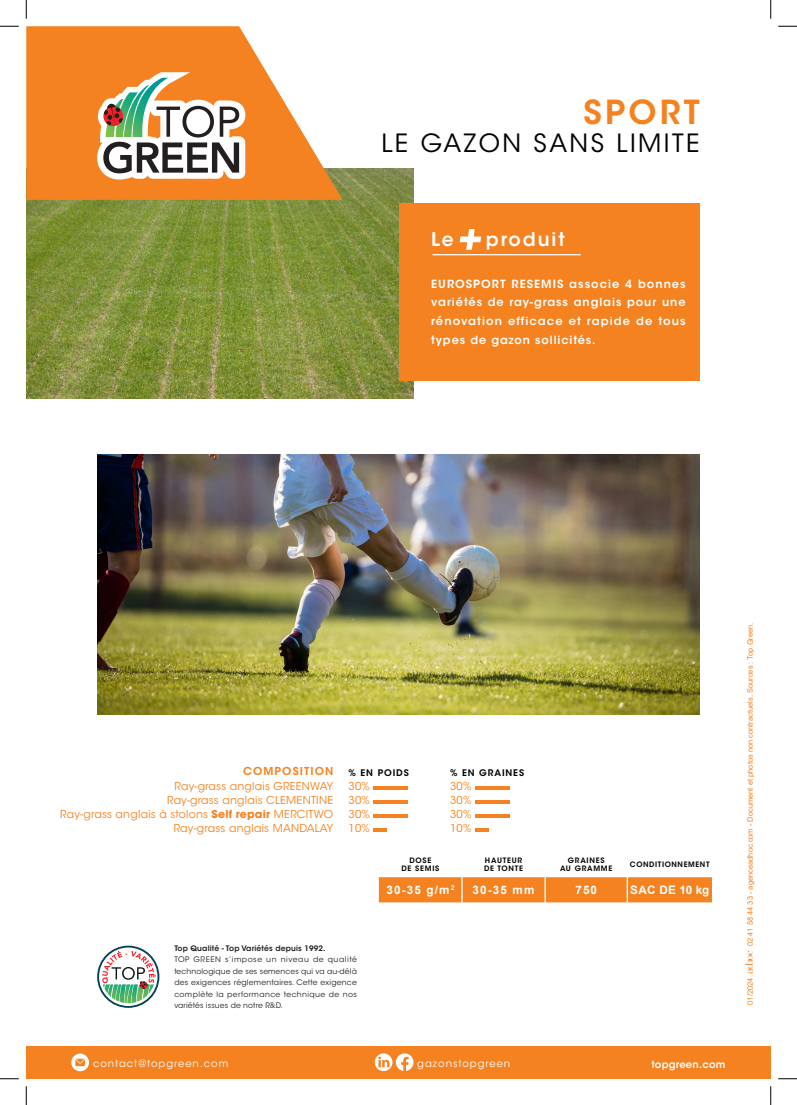
<style>
.page{position:relative;width:797px;height:1105px;background:#fff}
.page>*{position:absolute;margin:0;border:0;box-sizing:border-box;transform-origin:0 0}
.t1{font:600 33px "ITC Avant Garde Std";letter-spacing:.1em;color:#f58220}
.t2{font:25px "ITC Avant Garde Std";letter-spacing:.1em;color:#000}
.t3{font:600 18.75px "ITC Avant Garde Std";letter-spacing:.1em;color:#fff}
.t4{font:700 11.62px "Arial";letter-spacing:.1em;color:#fff}
.t5{font:600 11.25px/18.8px "ITC Avant Garde Std";letter-spacing:.08em;color:#fff;text-align:justify}
.t6{font:10.88px "ITC Avant Garde Std";letter-spacing:.02em;color:#f58220}
.t7{font:600 10.88px "ITC Avant Garde Std";letter-spacing:.1em;color:#f58220}
.t8{font:10px "ITC Avant Garde Std";letter-spacing:.1em;color:#fff}
.t9{font:600 10px "ITC Avant Garde Std";letter-spacing:.02em;color:#fff}
.t10{font:600 9.12px "ITC Avant Garde Std";letter-spacing:.1em;color:#000}
.t11{font:7.62px/11.4px "ITC Avant Garde Std";letter-spacing:.035em;color:#231f20;text-align:justify}
.t12{font:600 7.62px "ITC Avant Garde Std";letter-spacing:.02em;color:#231f20}
.t13{font:7.5px "Arial";color:#f58220}
.t14{font:600 7.38px "ITC Avant Garde Std";letter-spacing:.1em;color:#000}
.s1{font-weight:700}
</style>
<div class="page">
<img style="left:26px;top:168px;width:387px;height:230px">
<img style="left:97px;top:454px;width:602px;height:261px">
<div style="left:26px;top:1047px;width:744px;height:32px;background:#f58220"></div>
<svg style="left:26px;top:26px;width:316px;height:174px;fill:#f58220"></svg>
<svg style="left:375px;top:1053px;width:17px;height:18px"></svg>
<svg style="left:378px;top:1056px;width:11px;height:11px"></svg>
<svg style="left:745px;top:950px;width:7px;height:23px"></svg>
<svg style="left:71px;top:1053px;width:18px;height:18px"></svg>
<svg style="left:75px;top:1059px;width:10px;height:7px"></svg>
<svg style="left:396px;top:1053px;width:17px;height:18px"></svg>
<hr style="left:373px;top:800px;width:35px;height:4px;background:#f58220">
<hr style="left:475px;top:800px;width:35px;height:4px;background:#f58220">
<hr style="left:373px;top:786px;width:35px;height:4px;background:#f58220">
<hr style="left:475px;top:786px;width:35px;height:4px;background:#f58220">
<hr style="left:373px;top:814px;width:35px;height:4px;background:#f58220">
<hr style="left:475px;top:814px;width:35px;height:4px;background:#f58220">
<svg style="left:97px;top:72px;width:148px;height:108px"></svg>
<div style="left:399px;top:203px;width:300px;height:178px;background:#f58220"></div>
<hr style="left:432px;top:254px;width:148px;height:1px;background:#fff">
<svg style="left:459px;top:229px;width:22px;height:21px"></svg>
<div style="left:379px;top:877px;width:333px;height:25px;background:#f58220"></div>
<hr style="left:544px;top:877px;width:2px;height:25px;background:#fff">
<hr style="left:626px;top:877px;width:2px;height:25px;background:#fff">
<svg style="left:97px;top:946px;width:62px;height:62px"></svg>
<hr style="left:373px;top:829px;width:14px;height:3px;background:#f58220">
<svg style="left:475px;top:829px;width:13px;height:3px"></svg>
<svg style="left:0;top:25px;width:19px;height:2px"></svg>
<svg style="left:778px;top:25px;width:19px;height:2px"></svg>
<svg style="left:0;top:1078px;width:19px;height:1px"></svg>
<svg style="left:778px;top:1078px;width:19px;height:1px"></svg>
<svg style="left:25px;top:0;width:2px;height:19px"></svg>
<svg style="left:25px;top:1086px;width:2px;height:19px"></svg>
<svg style="left:770px;top:0;width:1px;height:19px"></svg>
<svg style="left:770px;top:1086px;width:1px;height:19px"></svg>
<p class="t1" style="left:583px;top:91px;width:118px">SPORT</p>
<p class="t2" style="left:381px;top:128px;width:320px">LE GAZON SANS LIMITE</p>
<p class="t3" style="left:431px;top:227px;width:24px">Le</p>
<p class="t3" style="left:486px;top:227px;width:80px">produit</p>
<p class="t5" style="left:431px;top:274px;width:256px">EUROSPORT RESEMIS associe 4 bonnes variétés de ray-grass anglais pour une rénovation efficace et rapide de tous types de gazon sollicités.</p>
<p class="t7" style="left:243px;top:765px;width:92px">COMPOSITION</p>
<p class="t6" style="left:174px;top:779px;width:160px">Ray-grass anglais GREENWAY</p>
<p class="t6" style="left:167px;top:793px;width:168px">Ray-grass anglais CLEMENTINE</p>
<p class="t6" style="left:60px;top:807px;width:274px">Ray-grass anglais à stolons <span class="s1">Self repair</span> MERCITWO</p>
<p class="t6" style="left:174px;top:821px;width:161px">Ray-grass anglais MANDALAY</p>
<p class="t10" style="left:348px;top:766px;width:62px">% EN POIDS</p>
<p class="t6" style="left:348px;top:779px;width:23px">30%</p>
<p class="t6" style="left:348px;top:793px;width:23px">30%</p>
<p class="t6" style="left:348px;top:807px;width:23px">30%</p>
<p class="t6" style="left:348px;top:822px;width:23px">10%</p>
<p class="t14" style="left:409px;top:855px;width:24px">DOSE</p>
<p class="t14" style="left:401px;top:864px;width:39px">DE SEMIS</p>
<p class="t10" style="left:450px;top:767px;width:76px">% EN GRAINES</p>
<p class="t6" style="left:450px;top:779px;width:23px">30%</p>
<p class="t6" style="left:450px;top:794px;width:23px">30%</p>
<p class="t6" style="left:450px;top:808px;width:23px">30%</p>
<p class="t6" style="left:450px;top:822px;width:23px">10%</p>
<p class="t14" style="left:485px;top:855px;width:39px">HAUTEUR</p>
<p class="t14" style="left:484px;top:864px;width:40px">DE TONTE</p>
<p class="t14" style="left:568px;top:855px;width:38px">GRAINES</p>
<p class="t14" style="left:560px;top:864px;width:54px">AU GRAMME</p>
<p class="t14" style="left:630px;top:859px;width:81px">CONDITIONNEMENT</p>
<p class="t4" style="left:386px;top:882px;width:70px">30-35 g/m<sup>2</sup></p>
<p class="t4" style="left:472px;top:882px;width:63px">30-35 mm</p>
<p class="t4" style="left:575px;top:882px;width:23px">750</p>
<p class="t4" style="left:630px;top:882px;width:80px">SAC DE 10 kg</p>
<p class="t12" style="left:174px;top:943px;width:153px">Top Qualité - Top Variétés depuis 1992.</p>
<p class="t11" style="left:174px;top:954px;width:184px">TOP GREEN s’impose un niveau de qualité technologique de ses semences qui va au-délà des exigences réglementaires. Cette exigence complète la performance technique de nos variétés issues de notre R&amp;D.</p>
<p class="t8" style="left:93px;top:1057px;width:137px">contact@topgreen.com</p>
<p class="t8" style="left:417px;top:1057px;width:94px">gazonstopgreen</p>
<p class="t9" style="left:651px;top:1057px;width:75px">topgreen.com</p>
<p class="t13" style="left:745px;top:946px;width:325px;rotate:-90deg">02 41 58 44 33 - agenceadhoc.com - Document et photos non contractuels. Sources : Top Green.</p>
<p class="t13" style="left:745px;top:1005px;width:29px;rotate:-90deg">01/2024</p>
</div>
